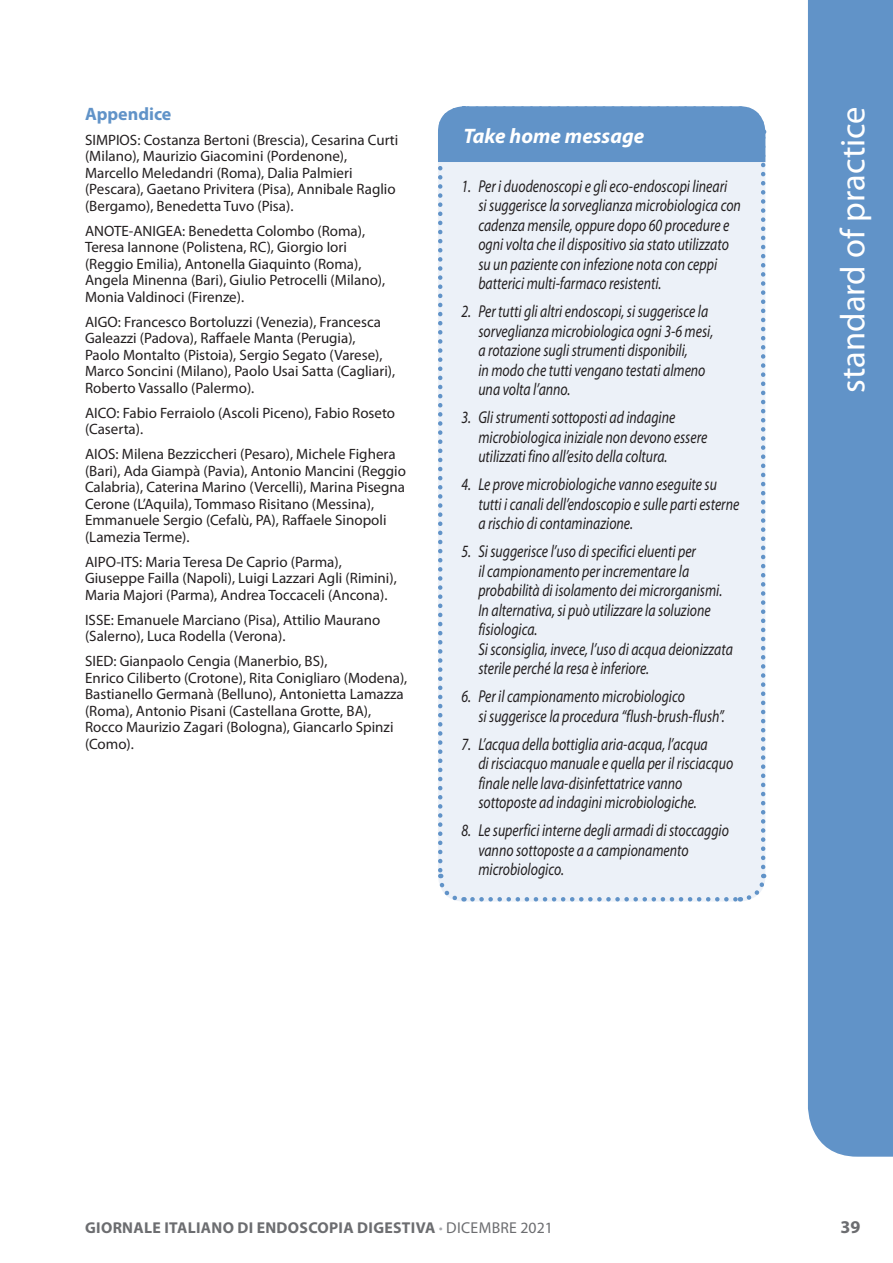
<style>
.page{position:relative;width:893px;height:1263px;background:#fff}
.page>*{position:absolute;margin:0;border:0;box-sizing:border-box;transform-origin:0 0}
.t1{font:34.5px "Myriad Pro";color:#fff}
.t2{font:italic 700 21px "Myriad Pro";color:#fff}
.t3{font:700 18px "Myriad Pro";color:#6193c8}
.t4{font:700 18px "Myriad Pro";color:#6c6d70}
.t5{font:italic 17.25px/19.5px "Myriad Pro";color:#231f20;scale:.8 1}
.t6{font:700 15.75px "Myriad Pro";letter-spacing:.02em;color:#6c6d70}
.t7{font:15px/16.5px "Myriad Pro";color:#231f20}
.s1{color:#a8a9ad}
.s2{font-weight:400}
</style>
<div class="page">
<div style="left:808px;top:0;width:85px;height:1157px;background:#6193c8"></div>
<svg style="left:438px;top:106px;width:329px;height:796px"></svg>
<p class="t3" style="left:85px;top:102px;width:88px">APPENDICE</p>
<p class="t7" style="left:85px;top:131px;width:315px">SIMPIOS: Costanza Bertoni (Brescia), Cesarina Curti (Milano), Maurizio Giacomini (Pordenone), Marcello Meledandri (Roma), Dalia Palmieri (Pescara), Gaetano Privitera (Pisa), Annibale Raglio (Bergamo), Benedetta Tuvo (Pisa).</p>
<p class="t7" style="left:85px;top:222px;width:302px">ANOTE-ANIGEA: Benedetta Colombo (Roma), Teresa Iannone (Polistena, RC), Giorgio Iori (Reggio Emilia), Antonella Giaquinto (Roma), Angela Minenna (Bari), Giulio Petrocelli (Milano), Monia Valdinoci (Firenze).</p>
<p class="t7" style="left:85px;top:313px;width:312px">AIGO: Francesco Bortoluzzi (Venezia), Francesca Galeazzi (Padova), Raffaele Manta (Perugia),<br>Paolo Montalto (Pistoia), Sergio Segato (Varese), Marco Soncini (Milano), Paolo Usai Satta (Cagliari), Roberto Vassallo (Palermo).</p>
<p class="t7" style="left:85px;top:404px;width:312px">AICO: Fabio Ferraiolo (Ascoli Piceno), Fabio Roseto (Caserta).</p>
<p class="t7" style="left:85px;top:446px;width:322px">AIOS: Milena Bezziccheri (Pesaro), Michele Fighera (Bari), Ada Giampà (Pavia), Antonio Mancini (Reggio Calabria), Caterina Marino (Vercelli), Marina Pisegna Cerone (L’Aquila), Tommaso Risitano (Messina), Emmanuele Sergio (Cefalù, PA), Raffaele Sinopoli (Lamezia Terme).</p>
<p class="t7" style="left:85px;top:553px;width:313px">AIPO-ITS: Maria Teresa De Caprio (Parma),<br>Giuseppe Failla (Napoli), Luigi Lazzari Agli (Rimini),<br>Maria Majori (Parma), Andrea Toccaceli (Ancona).</p>
<p class="t7" style="left:85px;top:611px;width:297px">ISSE: Emanuele Marciano (Pisa), Attilio Maurano (Salerno), Luca Rodella (Verona).</p>
<p class="t7" style="left:85px;top:653px;width:324px">SIED: Gianpaolo Cengia (Manerbio, BS),<br>Enrico Ciliberto (Crotone), Rita Conigliaro (Modena), Bastianello Germanà (Belluno), Antonietta Lamazza (Roma), Antonio Pisani (Castellana Grotte, BA), Rocco Maurizio Zagari (Bologna), Giancarlo Spinzi (Como).</p>
<h2 class="t2" style="left:463px;top:123px;width:182px">Take home message</h2>
<p class="t5" style="left:478px;top:176px;width:330px;text-indent:-17px">1. Per i duodenoscopi e gli eco-endoscopi lineari<br>si suggerisce la sorveglianza microbiologica con cadenza mensile, oppure dopo 60 procedure e ogni volta che il dispositivo sia stato utilizzato su un paziente con infezione nota con ceppi batterici multi-farmaco resistenti.</p>
<p class="t5" style="left:478px;top:301px;width:295px;text-indent:-17px">2. Per tutti gli altri endoscopi, si suggerisce la sorveglianza microbiologica ogni 3-6 mesi, a rotazione sugli strumenti disponibili,<br>in modo che tutti vengano testati almeno una volta l’anno.</p>
<p class="t5" style="left:478px;top:407px;width:288px;text-indent:-17px">3. Gli strumenti sottoposti ad indagine microbiologica iniziale non devono essere utilizzati fino all’esito della coltura.</p>
<p class="t5" style="left:478px;top:474px;width:328px;text-indent:-17px">4. Le prove microbiologiche vanno eseguite su tutti i canali dell’endoscopio e sulle parti esterne a rischio di contaminazione.</p>
<p class="t5" style="left:478px;top:541px;width:320px;text-indent:-17px">5. Si suggerisce l’uso di specifici eluenti per<br>il campionamento per incrementare la probabilità di isolamento dei microrganismi.<br>In alternativa, si può utilizzare la soluzione fisiologica.<br>Si sconsiglia, invece, l’uso di acqua deionizzata sterile perché la resa è inferiore.</p>
<p class="t5" style="left:478px;top:686px;width:309px;text-indent:-17px">6. Per il campionamento microbiologico<br>si suggerisce la procedura “flush-brush-flush”.</p>
<p class="t5" style="left:478px;top:734px;width:320px;text-indent:-17px">7. L’acqua della bottiglia aria-acqua, l’acqua<br>di risciacquo manuale e quella per il risciacquo finale nelle lava-disinfettatrice vanno sottoposte ad indagini microbiologiche.</p>
<p class="t5" style="left:478px;top:820px;width:315px;text-indent:-17px">8. Le superfici interne degli armadi di stoccaggio vanno sottoposte a a campionamento microbiologico.</p>
<h1 class="t1" style="left:832px;top:393px;width:288px;rotate:-90deg">standard of practice</h1>
<p class="t6" style="left:85px;top:1217px;width:469px">GIORNALE ITALIANO DI ENDOSCOPIA DIGESTIVA <span class="s1">∙</span> <span class="s2">DICEMBRE 2021</span></p>
<p class="t4" style="left:840px;top:1215px;width:21px">39</p>
</div>
